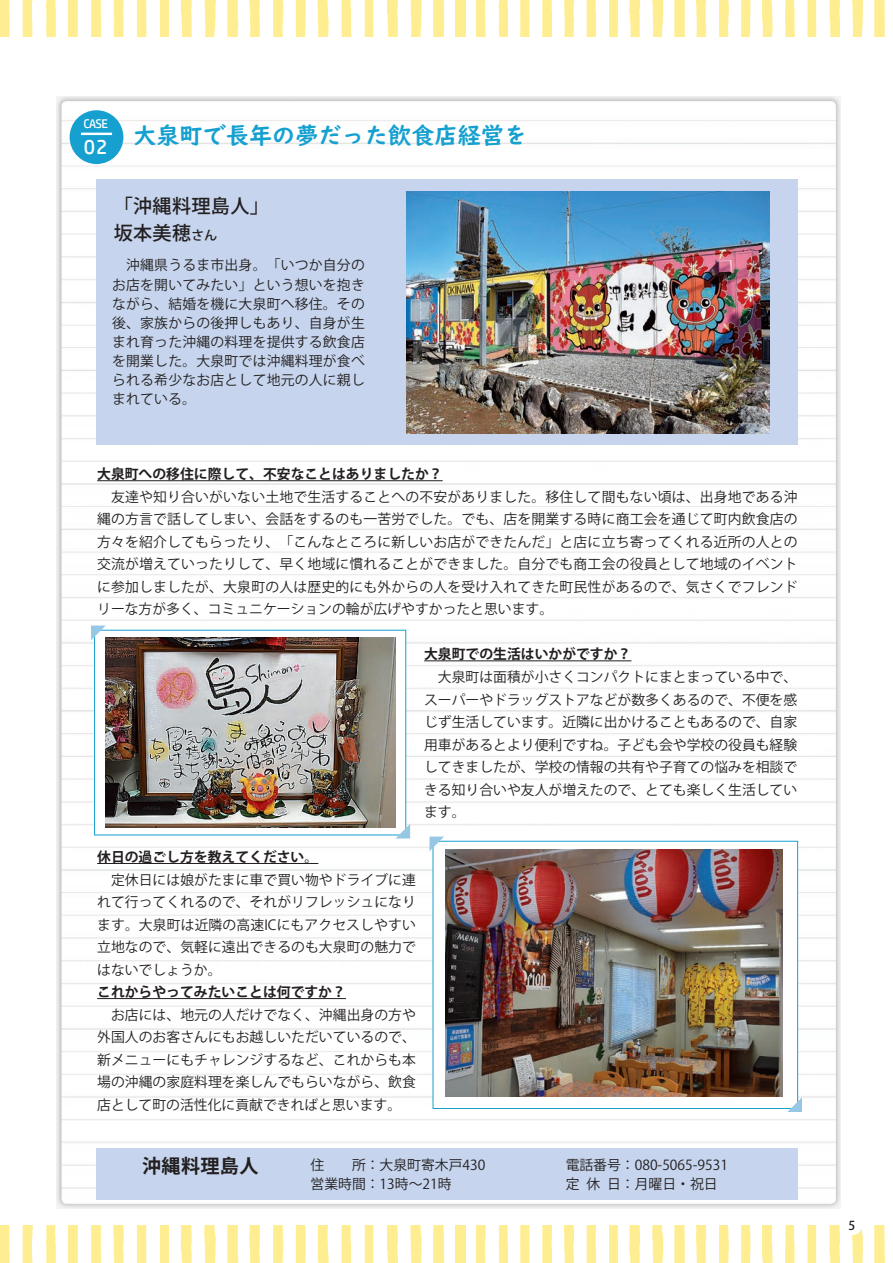
<style>
.page{position:relative;width:893px;height:1263px;background:#fff}
.page>*{position:absolute;margin:0;border:0;box-sizing:border-box;transform-origin:0 0}
.t1{font:23.25px "UD Digi Kyokasho N B";color:#15a0d0}
.t2{font:500 19.2px/26.7px "Koz Go Pro";letter-spacing:.015em;color:#231f20}
.t3{font:700 19.2px "Koz Go Pro";letter-spacing:.015em;color:#231f20}
.t4{font:13.8px/22.5px "Koz Go Pro";color:#231f20;text-align:justify}
.t5{font:700 13.8px "Koz Go Pro";color:#231f20}
.t6{font:12.6px "HP Simplified W01";color:#fff}
.t7{font:500 12.15px "Koz Go Pro";color:#231f20}
.s1{font-size:12.75px}
</style>
<div class="page">
<div style="left:56px;top:96px;width:785px;height:1113px;background:linear-gradient(to right,#d8d9d9,#d8d9d9)"></div>
<img style="left:62px;top:101px;width:774px;height:1103px">
<img style="left:0;top:0;width:456px;height:37px">
<img style="left:1px;top:1225px;width:455px;height:38px">
<img style="left:456px;top:0;width:429px;height:37px">
<img style="left:456px;top:1225px;width:429px;height:38px">
<div style="left:843px;top:1215px;width:19px;height:20px;background:#fff;border-radius:50%"></div>
<div style="left:70px;top:110px;width:53px;height:54px;background:#15a0d0;border-radius:50%"></div>
<hr style="left:81px;top:133px;width:31px;height:2px;background:#fff">
<hr style="left:97px;top:480px;width:346px;height:1px;background:#231f20">
<hr style="left:424px;top:660px;width:207px;height:1px;background:#231f20">
<hr style="left:97px;top:863px;width:221px;height:1px;background:#231f20">
<hr style="left:97px;top:998px;width:249px;height:1px;background:#231f20">
<div style="left:96px;top:180px;width:702px;height:265px;background:#c6d5ed"></div>
<div style="left:96px;top:1148px;width:702px;height:51px;background:#c6d5ed"></div>
<img style="left:406px;top:191px;width:363px;height:242px">
<div style="left:95px;top:630px;width:311px;height:205px;background:#fff"></div>
<svg style="left:395px;top:824px;width:15px;height:14px"></svg>
<svg style="left:91px;top:625px;width:15px;height:15px"></svg>
<div style="left:433px;top:841px;width:365px;height:267px;background:#fff"></div>
<div style="left:433px;top:841px;width:365px;height:268px;border:1px solid #15a0d0"></div>
<svg style="left:787px;top:1097px;width:15px;height:15px"></svg>
<svg style="left:429px;top:836px;width:15px;height:15px"></svg>
<img style="left:105px;top:637px;width:290px;height:190px">
<img style="left:446px;top:849px;width:336px;height:247px">
<img style="left:0;top:0;width:1px;height:36px">
<img style="left:0;top:1225px;width:1px;height:38px">
<p class="t6" style="left:83px;top:117px;width:26px">CASE</p>
<h1 class="t1" style="left:84px;top:121px;width:445px"><sub>02</sub> 大泉町で長年の夢だった飲食店経営を</h1>
<h2 class="t2" style="left:114px;top:194px;width:157px">「沖縄料理島人」坂本美穂<span class="s1">さん</span></h2>
<p class="t4" style="left:112px;top:256px;width:254px;line-height:19.2px">　沖縄県うるま市出身。「いつか自分のお店を開いてみたい」という想いを抱きながら、結婚を機に大泉町へ移住。その後、家族からの後押しもあり、自身が生まれ育った沖縄の料理を提供する飲食店を開業した。大泉町では沖縄料理が食べられる希少なお店として地元の人に親しまれている。</p>
<p class="t5" style="left:97px;top:465px;width:347px">大泉町への移住に際して、不安なことはありましたか？</p>
<p class="t4" style="left:97px;top:486px;width:702px">　友達や知り合いがいない土地で生活することへの不安がありました。移住して間もない頃は、出身地である沖縄の方言で話してしまい、会話をするのも一苦労でした。でも、店を開業する時に商工会を通じて町内飲食店の方々を紹介してもらったり、「こんなところに新しいお店ができたんだ」と店に立ち寄ってくれる近所の人との交流が増えていったりして、早く地域に慣れることができました。自分でも商工会の役員として地域のイベントに参加しましたが、大泉町の人は歴史的にも外からの人を受け入れてきた町民性があるので、気さくでフレンドリーな方が多く、コミュニケーションの輪が広げやすかったと思います。</p>
<p class="t5" style="left:424px;top:645px;width:209px">大泉町での生活はいかがですか？</p>
<p class="t4" style="left:424px;top:666px;width:375px">　大泉町は面積が小さくコンパクトにまとまっている中で、スーパーやドラッグストアなどが数多くあるので、不便を感じず生活しています。近隣に出かけることもあるので、自家用車があるとより便利ですね。子ども会や学校の役員も経験してきましたが、学校の情報の共有や子育ての悩みを相談できる知り合いや友人が増えたので、とても楽しく生活しています。</p>
<p class="t5" style="left:97px;top:848px;width:223px">休日の過ごし方を教えてください。</p>
<p class="t4" style="left:97px;top:869px;width:320px">　定休日には娘がたまに車で買い物やドライブに連れて行ってくれるので、それがリフレッシュになります。大泉町は近隣の高速ICにもアクセスしやすい立地なので、気軽に遠出できるのも大泉町の魅力ではないでしょうか。</p>
<p class="t5" style="left:97px;top:983px;width:250px">これからやってみたいことは何ですか？</p>
<p class="t4" style="left:97px;top:1004px;width:320px">　お店には、地元の人だけでなく、沖縄出身の方や外国人のお客さんにもお越しいただいているので、新メニューにもチャレンジするなど、これからも本場の沖縄の家庭料理を楽しんでもらいながら、飲食店として町の活性化に貢献できればと思います。</p>
<h2 class="t3" style="left:142px;top:1153px;width:118px">沖縄料理島人</h2>
<p class="t4" style="left:311px;top:1154px;width:176px">住　　所：大泉町寄木戸430</p>
<p class="t4" style="left:566px;top:1154px;width:164px">電話番号：080-5065-9531</p>
<p class="t4" style="left:311px;top:1173px;width:143px">営業時間：13時～21時</p>
<p class="t4" style="left:566px;top:1173px;width:154px">定休日：月曜日・祝日</p>
<p class="t7" style="left:848px;top:1217px;width:8px">5</p>
</div>
